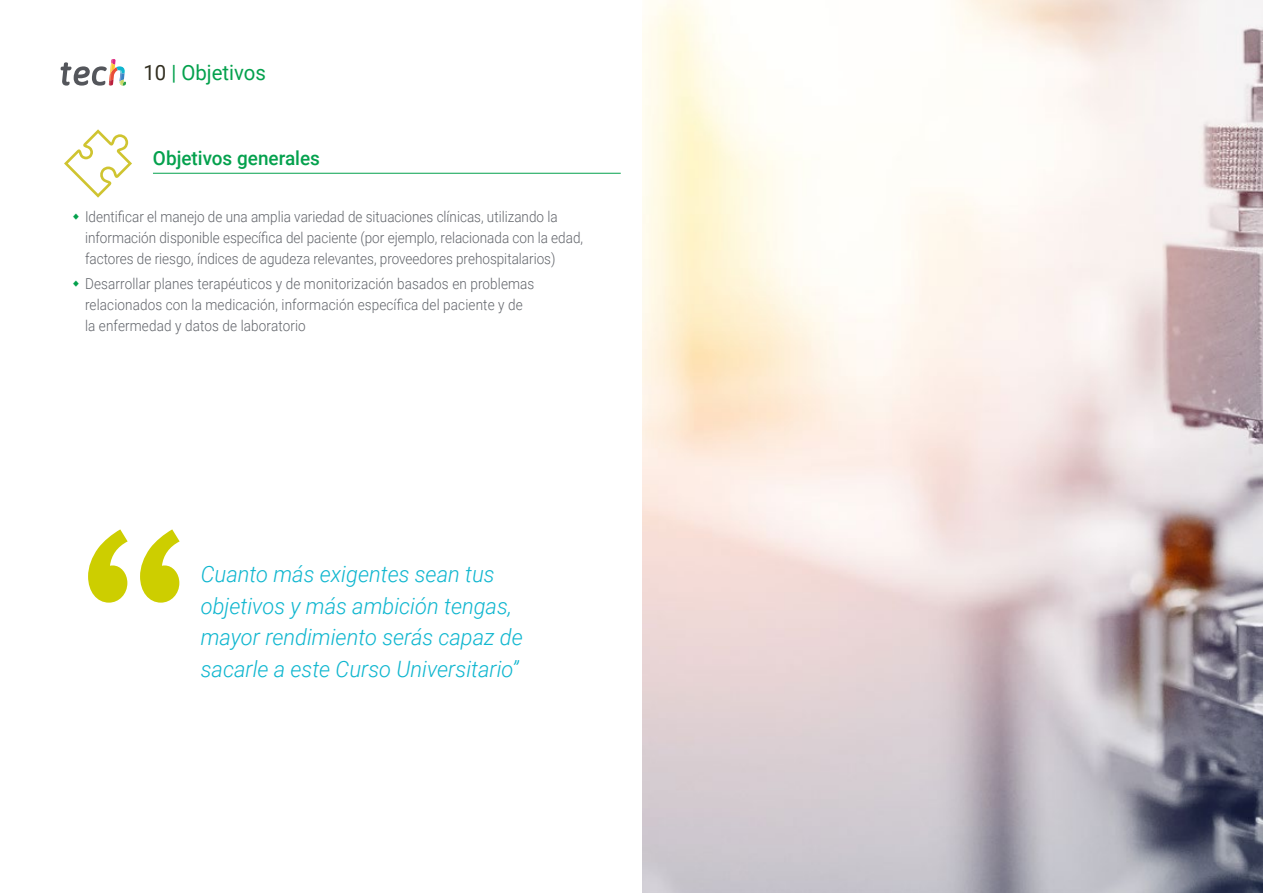
<style>
.page{position:relative;width:1263px;height:893px;background:#fff}
.page>*{position:absolute;margin:0;border:0;box-sizing:border-box;transform-origin:0 0}
.t1{font:italic 300 22.5px/31.5px "Roboto";color:#0fb6cf}
.t2{font:21px "Roboto";color:#04a14d}
.t3{font:500 19.5px "Roboto";color:#04a14d}
.t4{font:300 15px/21px "Roboto";color:#61646a;scale:.9 1}
.s1{color:#312e20}
</style>
<div class="page">
<hr style="left:153px;top:173px;width:468px;height:1px;background:#04a14d">
<img style="left:642px;top:0;width:621px;height:893px">
<svg style="left:61px;top:59px;width:65px;height:27px"></svg>
<svg style="left:88px;top:529px;width:92px;height:74px"></svg>
<svg style="left:64px;top:129px;width:68px;height:69px"></svg>
<h2 class="t2" style="left:144px;top:57px;width:124px"><span class="s1">10</span> | Objetivos</h2>
<h3 class="t3" style="left:153px;top:144px;width:169px">Objetivos generales</h3>
<p class="t4" style="left:85px;top:205px;width:555px">Identificar el manejo de una amplia variedad de situaciones clínicas, utilizando la información disponible específica del paciente (por ejemplo, relacionada con la edad, factores de riesgo, índices de agudeza relevantes, proveedores prehospitalarios)</p>
<p class="t4" style="left:85px;top:272px;width:501px">Desarrollar planes terapéuticos y de monitorización basados en problemas relacionados con la medicación, información específica del paciente y de la enfermedad y datos de laboratorio</p>
<h1 class="t1" style="left:201px;top:558px;width:324px">Cuanto más exigentes sean tus objetivos y más ambición tengas, mayor rendimiento serás capaz de sacarle a este Curso Universitario”</h1>
</div>
